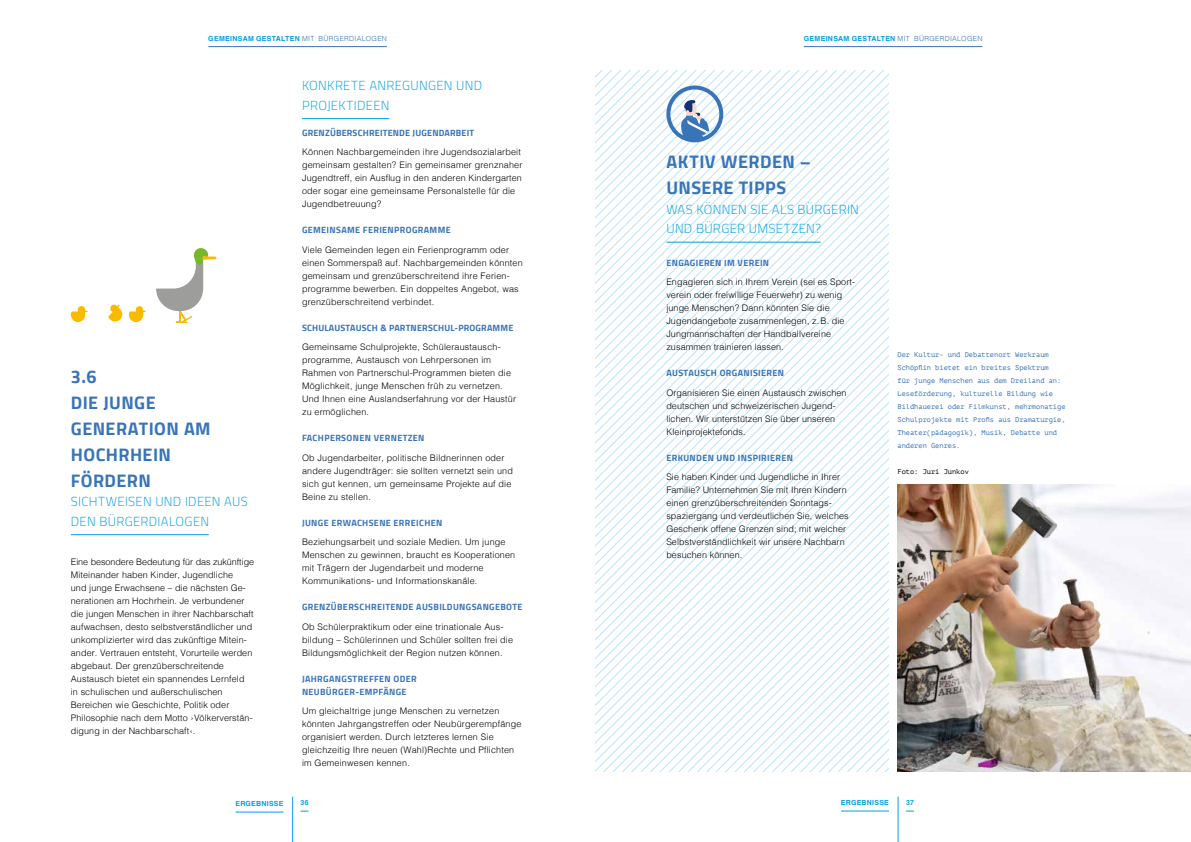
<style>
.page{position:relative;width:1191px;height:842px;background:#fff}
.page>*{position:absolute;margin:0;border:0;box-sizing:border-box;transform-origin:0 0}
.t1{font:700 18px/26px "Cairo";letter-spacing:.025em;color:#3974b9}
.t2{font:300 13px/19.5px "Cairo";letter-spacing:.02em;color:#009fe3}
.t3{font:300 9px/13px "Helvetica";letter-spacing:.02em;color:#000}
.t4{font:700 9px/13px "Cairo";letter-spacing:.04em;color:#3974b9}
.t5{font:700 9px "Cairo";letter-spacing:.02em;color:#3974b9}
.t6{font:7px/13px "PT Mono";color:#3974b9}
.t7{font:700 7px "Helvetica";letter-spacing:.04em;color:#009fe3}
.t8{font:7px "PT Mono";color:#000}
.s1{font-weight:300;color:#3974b9}
</style>
<div class="page">
<hr style="left:897px;top:797px;width:1px;height:45px;background:#009fe3">
<hr style="left:292px;top:797px;width:1px;height:45px;background:#009fe3">
<hr style="left:804px;top:46px;width:178px;height:1px;background:#3974b9">
<hr style="left:208px;top:46px;width:179px;height:1px;background:#3974b9">
<hr style="left:841px;top:811px;width:48px;height:1px;background:#009fe3">
<hr style="left:236px;top:812px;width:47px;height:1px;background:#009fe3">
<hr style="left:71px;top:534px;width:138px;height:1px;background:#009fe3">
<hr style="left:302px;top:118px;width:87px;height:1px;background:#009fe3">
<svg style="left:156px;top:248px;width:59px;height:75px"></svg>
<svg style="left:129px;top:306px;width:16px;height:16px"></svg>
<svg style="left:108px;top:304px;width:15px;height:18px"></svg>
<svg style="left:71px;top:306px;width:16px;height:16px"></svg>
<svg style="left:595px;top:126px;width:294px;height:645px"></svg>
<svg style="left:599px;top:131px;width:290px;height:640px"></svg>
<svg style="left:603px;top:136px;width:286px;height:635px"></svg>
<svg style="left:608px;top:140px;width:281px;height:631px"></svg>
<svg style="left:613px;top:145px;width:276px;height:626px"></svg>
<svg style="left:617px;top:150px;width:272px;height:621px"></svg>
<svg style="left:622px;top:154px;width:267px;height:617px"></svg>
<svg style="left:627px;top:159px;width:262px;height:612px"></svg>
<svg style="left:632px;top:164px;width:257px;height:607px"></svg>
<svg style="left:636px;top:169px;width:253px;height:602px"></svg>
<svg style="left:641px;top:173px;width:248px;height:598px"></svg>
<svg style="left:646px;top:178px;width:243px;height:593px"></svg>
<svg style="left:650px;top:183px;width:239px;height:588px"></svg>
<svg style="left:655px;top:187px;width:234px;height:584px"></svg>
<svg style="left:660px;top:192px;width:229px;height:579px"></svg>
<svg style="left:664px;top:197px;width:225px;height:574px"></svg>
<svg style="left:669px;top:201px;width:220px;height:570px"></svg>
<svg style="left:674px;top:206px;width:215px;height:565px"></svg>
<svg style="left:678px;top:211px;width:211px;height:560px"></svg>
<svg style="left:683px;top:215px;width:206px;height:556px"></svg>
<svg style="left:688px;top:220px;width:201px;height:551px"></svg>
<svg style="left:692px;top:225px;width:197px;height:546px"></svg>
<svg style="left:697px;top:229px;width:192px;height:542px"></svg>
<svg style="left:702px;top:234px;width:187px;height:537px"></svg>
<svg style="left:707px;top:239px;width:182px;height:532px"></svg>
<svg style="left:711px;top:244px;width:178px;height:527px"></svg>
<svg style="left:716px;top:248px;width:173px;height:523px"></svg>
<svg style="left:721px;top:253px;width:168px;height:518px"></svg>
<svg style="left:725px;top:258px;width:164px;height:513px"></svg>
<svg style="left:730px;top:262px;width:159px;height:509px"></svg>
<svg style="left:735px;top:267px;width:154px;height:504px"></svg>
<svg style="left:739px;top:272px;width:150px;height:499px"></svg>
<svg style="left:744px;top:276px;width:145px;height:495px"></svg>
<svg style="left:749px;top:281px;width:140px;height:490px"></svg>
<svg style="left:753px;top:286px;width:136px;height:485px"></svg>
<svg style="left:758px;top:290px;width:131px;height:481px"></svg>
<svg style="left:763px;top:295px;width:126px;height:476px"></svg>
<svg style="left:767px;top:300px;width:122px;height:471px"></svg>
<svg style="left:772px;top:304px;width:117px;height:467px"></svg>
<svg style="left:777px;top:309px;width:112px;height:462px"></svg>
<svg style="left:782px;top:314px;width:107px;height:457px"></svg>
<svg style="left:786px;top:319px;width:103px;height:452px"></svg>
<svg style="left:791px;top:323px;width:98px;height:448px"></svg>
<svg style="left:796px;top:328px;width:93px;height:443px"></svg>
<svg style="left:800px;top:333px;width:89px;height:438px"></svg>
<hr style="left:666px;top:242px;width:154px;height:1px;background:#009fe3">
<svg style="left:679px;top:99px;width:39px;height:42px"></svg>
<div style="left:666px;top:86px;width:57px;height:56px;border:4px solid #3974b9;border-radius:50%"></div>
<img style="left:897px;top:484px;width:294px;height:287px">
<p class="t7" style="left:208px;top:33px;width:180px">GEMEINSAM GESTALTEN <span class="s1">MIT BÜRGERDIALOGEN</span></p>
<p class="t7" style="left:804px;top:33px;width:180px">GEMEINSAM GESTALTEN <span class="s1">MIT BÜRGERDIALOGEN</span></p>
<h1 class="t1" style="left:71px;top:364px;width:141px">3.6<br>DIE JUNGE<br>GENERATION AM<br>HOCHRHEIN<br>FÖRDERN</h1>
<h2 class="t2" style="left:71px;top:492px;width:178px">SICHTWEISEN UND IDEEN AUS<br>DEN BÜRGERDIALOGEN</h2>
<p class="t3" style="left:71px;top:555px;width:185px">Eine besondere Bedeutung für das zukünftige Miteinander haben Kinder, Jugendliche<br>und junge Erwachsene – die nächsten Ge&shy;nerationen am Hochrhein. Je verbundener die jungen Menschen in ihrer Nachbarschaft aufwachsen, desto selbstverständlicher und unkomplizierter wird das zukünftige Mitein&shy;ander. Vertrauen entsteht, Vorurteile werden abgebaut. Der grenzüberschreitende Austausch bietet ein spannendes Lernfeld<br>in schulischen und außerschulischen Bereichen wie Geschichte, Politik oder Philosophie nach dem Motto ›Völkerverstän&shy;digung in der Nachbarschaft‹.</p>
<h2 class="t2" style="left:302px;top:76px;width:182px">KONKRETE ANREGUNGEN UND<br>PROJEKTIDEEN</h2>
<p class="t5" style="left:302px;top:127px;width:174px">GRENZÜBERSCHREITENDE JUGENDARBEIT</p>
<p class="t3" style="left:302px;top:145px;width:222px">Können Nachbargemeinden ihre Jugendsozialarbeit gemeinsam gestalten? Ein gemeinsamer grenznaher Jugendtreff, ein Ausflug in den anderen Kindergarten oder sogar eine gemeinsame Personalstelle für die Jugendbetreuung?</p>
<p class="t4" style="left:302px;top:224px;width:150px">GEMEINSAME FERIENPROGRAMME</p>
<p class="t3" style="left:302px;top:243px;width:222px">Viele Gemeinden legen ein Ferienprogramm oder einen Sommerspaß auf. Nachbargemeinden könnten gemeinsam und grenzüberschreitend ihre Ferien&shy;programme bewerben. Ein doppeltes Angebot, was grenzüberschreitend verbindet.</p>
<p class="t5" style="left:302px;top:322px;width:213px">SCHULAUSTAUSCH &amp; PARTNERSCHUL-PROGRAMME</p>
<p class="t3" style="left:302px;top:340px;width:216px">Gemeinsame Schulprojekte, Schüleraustausch&shy;programme, Austausch von Lehrpersonen im Rahmen von Partnerschul-Programmen bieten die Möglichkeit, junge Menschen früh zu vernetzen.<br>Und Ihnen eine Auslandserfahrung vor der Haustür zu ermöglichen.</p>
<p class="t4" style="left:302px;top:432px;width:124px">FACHPERSONEN VERNETZEN</p>
<p class="t3" style="left:302px;top:450px;width:212px">Ob Jugendarbeiter, politische Bildnerinnen oder andere Jugendträger: sie sollten vernetzt sein und sich gut kennen, um gemeinsame Projekte auf die Beine zu stellen.</p>
<p class="t4" style="left:302px;top:516px;width:142px">JUNGE ERWACHSENE ERREICHEN</p>
<p class="t3" style="left:302px;top:535px;width:215px">Beziehungsarbeit und soziale Medien. Um junge Menschen zu gewinnen, braucht es Kooperationen mit Trägern der Jugendarbeit und moderne Kommunikations- und Informationskanäle.</p>
<p class="t4" style="left:302px;top:601px;width:222px">GRENZÜBERSCHREITENDE AUSBILDUNGSANGEBOTE</p>
<p class="t3" style="left:302px;top:619px;width:213px">Ob Schülerpraktikum oder eine trinationale Aus&shy;bildung – Schülerinnen und Schüler sollten frei die<br>Bildungsmöglichkeit der Region nutzen können.</p>
<p class="t4" style="left:302px;top:672px;width:116px">JAHRGANGSTREFFEN ODER<br>NEUBÜRGER-EMPFÄNGE</p>
<p class="t3" style="left:302px;top:704px;width:221px">Um gleichaltrige junge Menschen zu vernetzen könnten Jahrgangstreffen oder Neubürgerempfänge organisiert werden. Durch letzteres lernen Sie gleichzeitig Ihre neuen (Wahl)Rechte und Pflichten im Gemeinwesen kennen.</p>
<h1 class="t1" style="left:666px;top:149px;width:146px">AKTIV WERDEN –<br>UNSERE TIPPS</h1>
<h2 class="t2" style="left:666px;top:199px;width:194px">WAS KÖNNEN SIE ALS BÜRGERIN<br>UND BÜRGER UMSETZEN?</h2>
<p class="t4" style="left:666px;top:256px;width:104px">ENGAGIEREN IM VEREIN</p>
<p class="t3" style="left:666px;top:275px;width:190px">Engagieren sich in Ihrem Verein (sei es Sport&shy;verein oder freiwillige Feuerwehr) zu wenig junge Menschen? Dann könnten Sie die Jugendangebote zusammenlegen, z.B. die Jungmannschaften der Handballvereine zusammen trainieren lassen.</p>
<p class="t4" style="left:666px;top:367px;width:119px">AUSTAUSCH ORGANISIEREN</p>
<p class="t3" style="left:666px;top:386px;width:182px">Organisieren Sie einen Austausch zwischen deutschen und schweizerischen Jugend&shy;lichen. Wir unterstützen Sie über unseren Kleinprojektefonds.</p>
<p class="t4" style="left:666px;top:451px;width:128px">ERKUNDEN UND INSPIRIEREN</p>
<p class="t3" style="left:666px;top:470px;width:184px">Sie haben Kinder und Jugendliche in Ihrer Familie? Unternehmen Sie mit Ihren Kindern einen grenzüberschreitenden Sonntags&shy;spaziergang und verdeutlichen Sie, welches Geschenk offene Grenzen sind; mit welcher Selbstverständlichkeit wir unsere Nachbarn besuchen können.</p>
<p class="t6" style="left:897px;top:348px;width:169px">Der Kultur- und Debattenort Werkraum Schöpflin bietet ein breites Spektrum<br>für junge Menschen aus dem Dreiland an:<br>Leseförderung, kulturelle Bildung wie Bildhauerei oder Filmkunst, mehrmonatige Schulprojekte mit Profis aus Dramaturgie, Theater(pädagogik), Musik, Debatte und anderen Genres.</p>
<p class="t8" style="left:897px;top:467px;width:73px">Foto: Juri Junkov</p>
<p class="t7" style="left:235px;top:798px;width:49px">ERGEBNISSE</p>
<p class="t7" style="left:841px;top:797px;width:49px">ERGEBNISSE</p>
<p class="t7" style="left:300px;top:797px;width:10px">36</p>
<p class="t7" style="left:906px;top:797px;width:9px">37</p>
</div>
